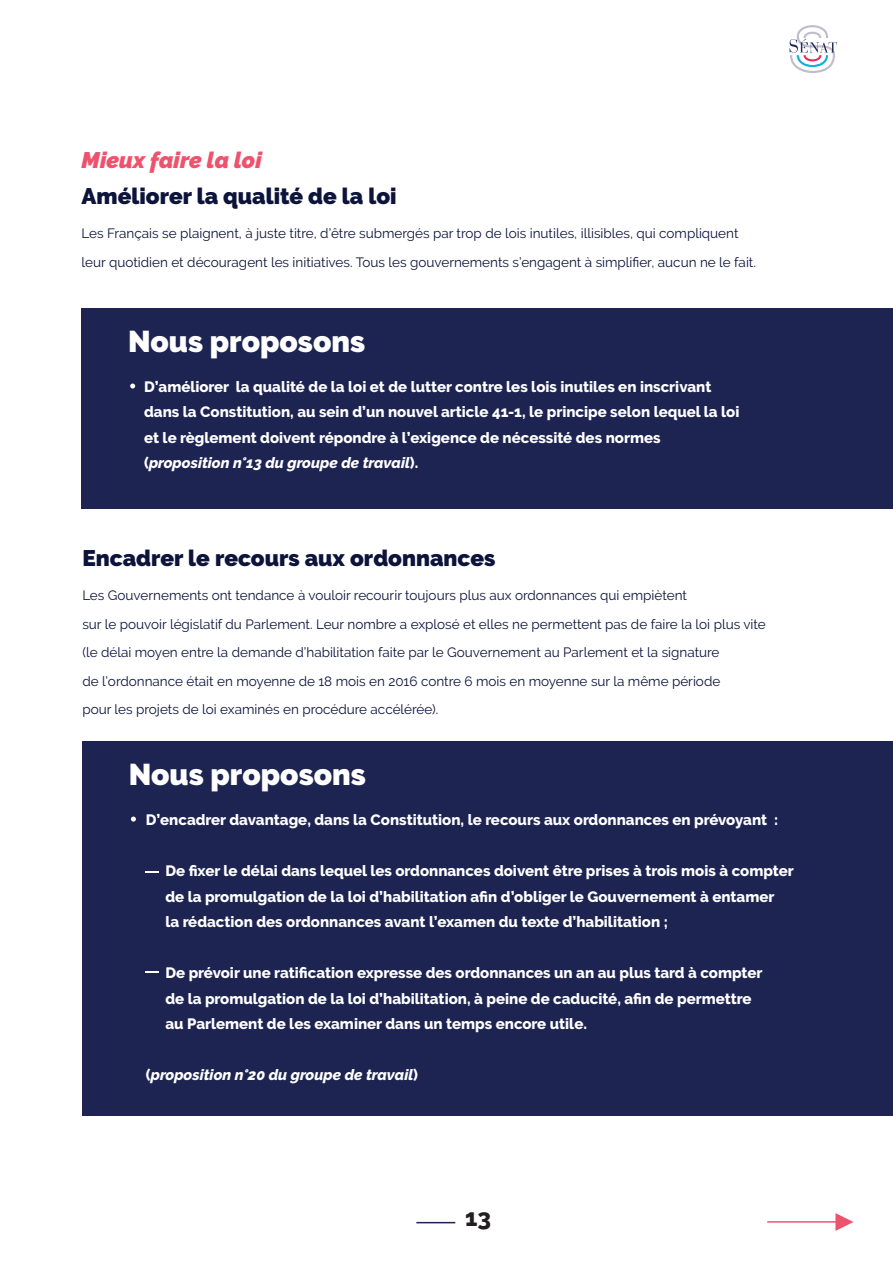
<style>
.page{position:relative;width:893px;height:1263px;background:#fff}
.page>*{position:absolute;margin:0;border:0;box-sizing:border-box;transform-origin:0 0}
.t1{font:900 30px "Raleway";color:#fff}
.t2{font:800 24px "Raleway";color:#231f20}
.t3{font:900 22.5px "Raleway";color:#0c143b}
.t4{font:italic 900 22.5px "Raleway";color:#ef526d}
.t5{font:800 15px/25.5px "Raleway";color:#fff}
.t6{font:italic 800 15px "Raleway";color:#fff}
.t7{font:13.5px/28.5px "Raleway";color:#0c143b}
.s1{font-style:italic}
.s2{font-style:normal}
</style>
<div class="page">
<svg style="left:790px;top:25px;width:47px;height:48px"></svg>
<hr style="left:767px;top:1221px;width:69px;height:2px;background:#ef526d">
<svg style="left:835px;top:1213px;width:18px;height:18px"></svg>
<div style="left:81px;top:308px;width:812px;height:200px;background:#1d2452"></div>
<svg style="left:130px;top:384px;width:5px;height:4px"></svg>
<div style="left:82px;top:741px;width:811px;height:375px;background:#1d2452"></div>
<svg style="left:131px;top:816px;width:5px;height:5px"></svg>
<svg style="left:145px;top:871px;width:13px;height:2px"></svg>
<svg style="left:145px;top:971px;width:13px;height:2px"></svg>
<hr style="left:416px;top:1222px;width:39px;height:1px;background:#1d2452">
<h3 class="t4" style="left:82px;top:147px;width:182px">Mieux faire la loi</h3>
<h3 class="t3" style="left:82px;top:183px;width:317px">Améliorer la qualité de la loi</h3>
<p class="t7" style="left:82px;top:219px;width:676px">Les Français se plaignent, à juste titre, d’être submergés par trop de lois inutiles, illisibles, qui compliquent leur quotidien et découragent les initiatives. Tous les gouvernements s’engagent à simplifier, aucun ne le fait.</p>
<h1 class="t1" style="left:128px;top:324px;width:238px">Nous proposons</h1>
<p class="t5" style="left:144px;top:374px;width:597px">D’améliorer la qualité de la loi et de lutter contre les lois inutiles en inscrivant dans la Constitution, au sein d’un nouvel article 41-1, le principe selon lequel la loi et le règlement doivent répondre à l’exigence de nécessité des normes (<span class="s1">proposition n°13 du groupe de travail</span>).</p>
<h3 class="t3" style="left:82px;top:545px;width:414px">Encadrer le recours aux ordonnances</h3>
<p class="t7" style="left:82px;top:581px;width:685px">Les Gouvernements ont tendance à vouloir recourir toujours plus aux ordonnances qui empiètent<br>sur le pouvoir législatif du Parlement. Leur nombre a explosé et elles ne permettent pas de faire la loi plus vite (le délai moyen entre la demande d’habilitation faite par le Gouvernement au Parlement et la signature<br>de l’ordonnance était en moyenne de 18 mois en 2016 contre 6 mois en moyenne sur la même période<br>pour les projets de loi examinés en procédure accélérée).</p>
<h1 class="t1" style="left:129px;top:757px;width:238px">Nous proposons</h1>
<p class="t5" style="left:146px;top:807px;width:634px">D’encadrer davantage, dans la Constitution, le recours aux ordonnances en prévoyant :</p>
<p class="t5" style="left:165px;top:858px;width:630px">De fixer le délai dans lequel les ordonnances doivent être prises à trois mois à compter de la promulgation de la loi d’habilitation afin d’obliger le Gouvernement à entamer<br>la rédaction des ordonnances avant l’examen du texte d’habilitation ;</p>
<p class="t5" style="left:165px;top:960px;width:599px">De prévoir une ratification expresse des ordonnances un an au plus tard à compter de la promulgation de la loi d’habilitation, à peine de caducité, afin de permettre au Parlement de les examiner dans un temps encore utile.</p>
<p class="t6" style="left:146px;top:1066px;width:274px"><span class="s2">(</span>proposition n°20 du groupe de travail<span class="s2">)</span></p>
<h2 class="t2" style="left:465px;top:1204px;width:28px">13</h2>
</div>
